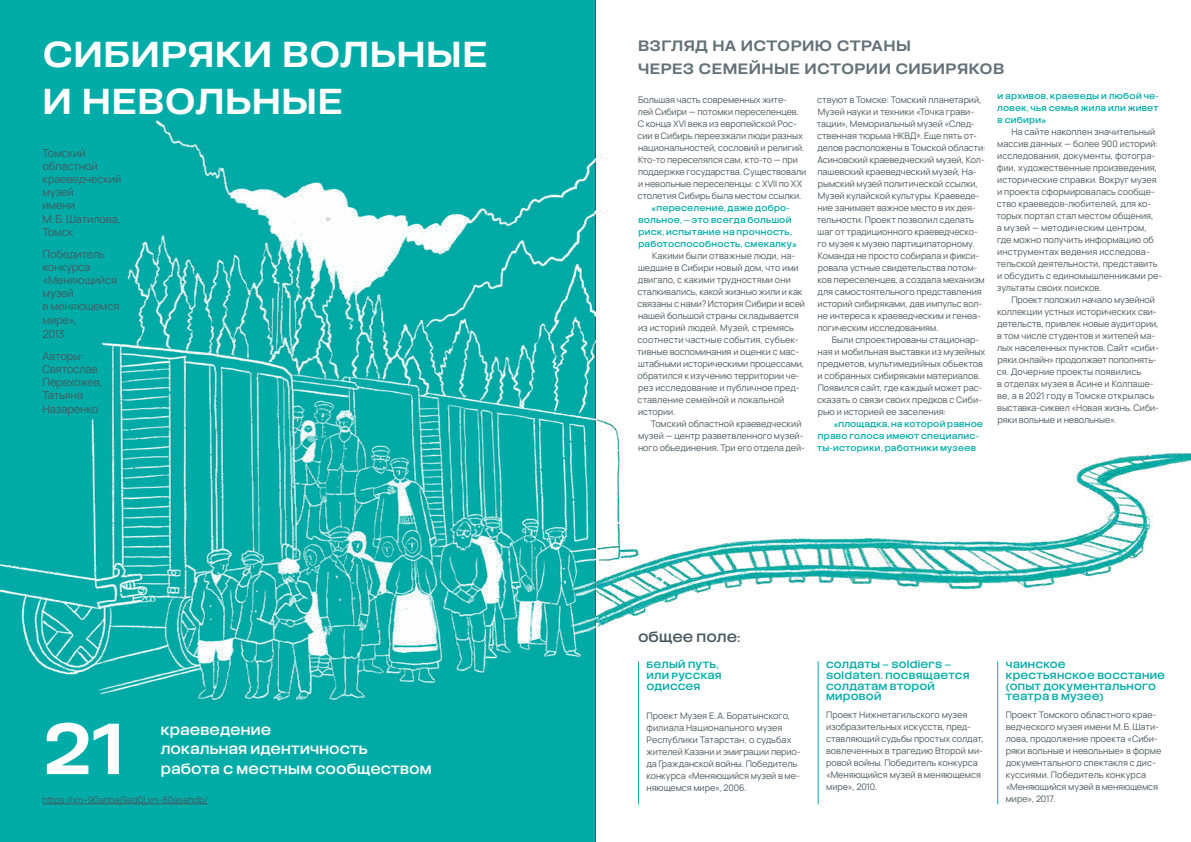
<style>
.page{position:relative;width:1191px;height:842px;background:#fff}
.page>*{position:absolute;margin:0;border:0;box-sizing:border-box;transform-origin:0 0}
.t1{font:72px "Easy Flex FP";color:#fff}
.t2{font:36px/47px "Easy Flex FP";letter-spacing:.01em;color:#fff}
.t3{font:15px/23px "Easy Flex FP";letter-spacing:.025em;color:#637178}
.t4{font:12px/19.7px "Easy Flex FP";letter-spacing:.01em;color:#fff}
.t5{font:12px "Easy Flex FP";letter-spacing:.005em;color:#485860}
.t6{font:11px/13.2px "Manrope";letter-spacing:-.01em;color:#485860}
.t7{font:9px/12px "Manrope";letter-spacing:-.005em;color:#485860}
.t8{font:9px/10.8px "Easy Flex FP";letter-spacing:.025em;color:#00aca8}
.t9{font:7px/12px "Easy Flex FP";letter-spacing:.035em;color:#00aca8}
</style>
<div class="page">
<img style="left:0;top:0;width:1191px;height:842px">
<h2 class="t2" style="left:43px;top:28px;width:446px">СИБИРЯКИ ВОЛЬНЫЕ<br>И НЕВОЛЬНЫЕ</h2>
<p class="t6" style="left:43px;top:145px;width:80px">Томский областной краеведческий музей<br>имени<br>М.Б.Шатилова,<br>Томск</p>
<p class="t6" style="left:43px;top:246px;width:78px">Победитель конкурса «Меняющийся музей<br>в меняющемся мире»,</p>
<p class="t6" style="left:43px;top:323px;width:42px;line-height:21.7px">2013<br>Авторы:</p>
<p class="t6" style="left:43px;top:362px;width:62px">Святослав<br>Перехожев,<br>Татьяна<br>Назаренко</p>
<h1 class="t1" style="left:43px;top:697px;width:84px">21</h1>
<h3 class="t4" style="left:161px;top:720px;width:272px">краеведение<br>локальная идентичность<br>работа с местным сообществом</h3>
<p class="t7" style="left:43px;top:793px;width:167px">https://xn--90anbaj9ad0j.xn--80asehdb/</p>
<h3 class="t3" style="left:638px;top:33px;width:368px">ВЗГЛЯД НА ИСТОРИЮ СТРАНЫ<br>ЧЕРЕЗ СЕМЕЙНЫЕ ИСТОРИИ СИБИРЯКОВ</h3>
<p class="t7" style="left:637px;top:94px;width:170px">Большая часть современных жите-<br>лей Сибири — потомки переселенцев.<br>С конца XVI века из европейской Рос&shy;сии в Сибирь переезжали люди разных национальностей, сословий и религий.<br>Кто-то переселялся сам, кто-то — при поддержке государства. Существовали и невольные переселенцы: с XVII по ХХ столетия Сибирь была местом ссылки.</p>
<p class="t9" style="left:638px;top:202px;width:160px;text-indent:13px">«Переселение, даже добро&shy;вольное, — это всегда большой риск, испытание на прочность, работоспособность, смекалку»</p>
<p class="t7" style="left:637px;top:250px;width:169px;text-indent:15px">Какими были отважные люди, на&shy;шедшие в Сибири новый дом, что ими двигало, с какими трудностями они сталкивались, какой жизнью жили и как связаны с нами? История Сибири и всей нашей большой страны складывается из историй людей. Музей, стремясь соотнести частные события, субъек&shy;тивные воспоминания и оценки с мас&shy;штабными историческими процессами, обратился к изучению территории че&shy;рез исследование и публичное пред&shy;ставление семейной и локальной истории.</p>
<p class="t7" style="left:638px;top:418px;width:169px;text-indent:13px">Томский областной краеведческий музей — центр разветвленного музей&shy;ного объединения. Три его отдела дей-</p>
<p class="t7" style="left:816px;top:94px;width:170px">ствуют в Томске: Томский планетарий, Музей науки и техники «Точка грави&shy;тации», Мемориальный музей «След&shy;ственная тюрьма НКВД». Еще пять от&shy;делов расположены в Томской области:<br>Асиновский краеведческий музей, Кол&shy;пашевский краеведческий музей, На&shy;рымский музей политической ссылки, Музей кулайской культуры. Краеведе&shy;ние занимает важное место в их дея&shy;тельности. Проект позволил сделать шаг от традиционного краеведческо&shy;го музея к музею партиципаторному.<br>Команда не просто собирала и фикси&shy;ровала устные свидетельства потом&shy;ков переселенцев, а создала механизм для самостоятельного представления историй сибиряками, дав импульс вол&shy;не интереса к краеведческим и генеа&shy;логическим исследованиям.</p>
<p class="t7" style="left:817px;top:333px;width:170px;text-indent:15px">Были спроектированы стационар&shy;ная и мобильная выставки из музейных предметов, мультимедийных объектов и собранных сибиряками материалов.<br>Появился сайт, где каждый может рас&shy;сказать о связи своих предков с Сиби&shy;рью и историей ее заселения:</p>
<p class="t9" style="left:817px;top:418px;width:167px;text-indent:17px">«Площадка, на которой равное право голоса имеют специалис&shy;ты-историки, работники музеев</p>
<p class="t9" style="left:997px;top:90px;width:163px;text-align:justify">и архивов, краеведы и любой че&shy;ловек, чья семья жила или живет в Сибири»</p>
<p class="t7" style="left:996px;top:125px;width:167px;text-indent:15px">На сайте накоплен значительный массив данных — более 900 историй: исследования, документы, фотогра&shy;фии, художественные произведения, исторические справки. Вокруг музея и проекта сформировалась сообще&shy;ство краеведов-любителей, для ко&shy;торых портал стал местом общения,<br>а музей — методическим центром, где можно получить информацию об инструментах ведения исследова&shy;тельской деятельности, представить и обсудить с единомышленниками ре&shy;зультаты своих поисков.</p>
<p class="t7" style="left:996px;top:293px;width:164px;text-indent:15px">Проект положил начало музейной коллекции устных исторических сви&shy;детельств, привлек новые аудитории, в том числе студентов и жителей ма&shy;лых населенных пунктов. Сайт «сиби&shy;ряки.онлайн» продолжает пополнять--- ся. Дочерние проекты появились<br>в отделах музея в Асине и Колпаше&shy;ве, а в 2021 году в Томске открылась выставка-сиквел «Новая жизнь. Сиби&shy;ряки вольные и невольные».</p>
<h3 class="t5" style="left:638px;top:629px;width:103px">Общее поле:</h3>
<p class="t8" style="left:646px;top:659px;width:76px">Белый путь, или Русская<br>Одиссея</p>
<p class="t7" style="left:646px;top:709px;width:156px">Проект Музея Е.А.Боратынского, филиала Национального музея<br>Республики Татарстан, о судьбах жителей Казани и эмиграции перио&shy;да Гражданской войны. Победитель конкурса «Меняющийся музей в ме&shy;няющемся мире», 2006.</p>
<p class="t8" style="left:826px;top:659px;width:145px">Солдаты – Soldiers –<br>Soldaten. Посвящается солдатам Второй мировой</p>
<p class="t7" style="left:826px;top:708px;width:159px">Проект Нижнетагильского музея изобразительных искусств, пред&shy;ставляющий судьбы простых солдат, вовлеченных в трагедию Второй ми&shy;ровой войны. Победитель конкурса «Меняющийся музей в меняющемся мире», 2010.</p>
<p class="t8" style="left:1005px;top:659px;width:161px">Чаинское<br>крестьянское восстание (опыт документального театра в музее)</p>
<p class="t7" style="left:1005px;top:708px;width:157px">Проект Томского областного крае&shy;ведческого музея имени М.Б.Шати&shy;лова, продолжение проекта «Сиби&shy;ряки вольные и невольные» в форме документального спектакля с дис&shy;куссиями. Победитель конкурса «Меняющийся музей в меняющемся мире», 2017.</p>
</div>
